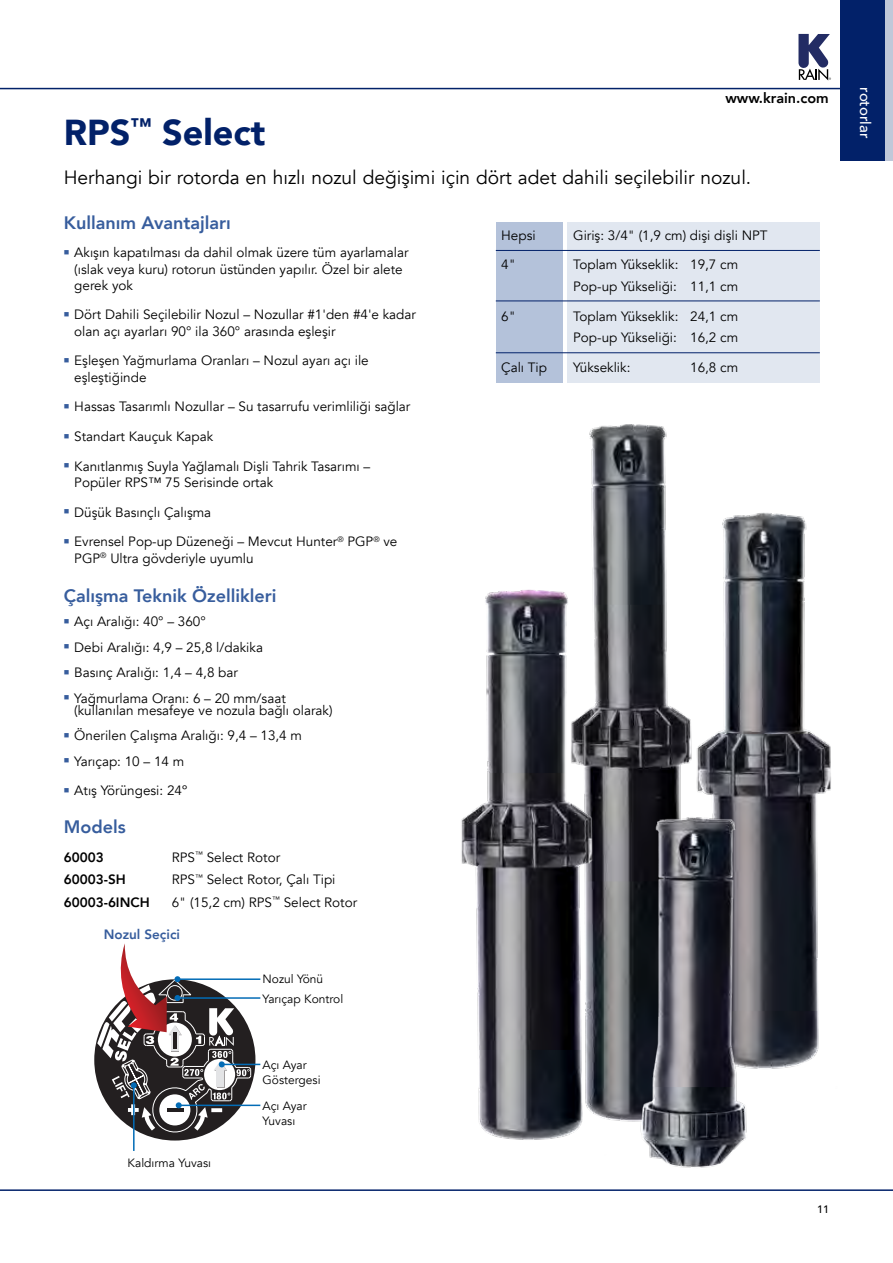
<style>
.page{position:relative;width:893px;height:1263px;background:#fff}
.page>*{position:absolute;margin:0;border:0;box-sizing:border-box;transform-origin:0 0}
.t1{font:900 36px "Avenir";color:#022169}
.t2{font:19.2px "Avenir";color:#000}
.t3{font:800 18px "Avenir";color:#375d9d}
.t4{font:500 15px "Avenir";color:#fff}
.t5{font:800 14.4px "Avenir";color:#000}
.t6{font:13.5px/16.2px "Avenir";color:#000}
.t7{font:800 13.5px "Avenir";color:#000}
.t8{font:800 13.5px "Avenir";color:#375d9d}
.t9{font:12px/15px "Avenir";color:#000}
.t10{font:500 10.8px "Avenir";color:#000}
</style>
<div class="page">
<hr style="left:0;top:1189px;width:893px;height:2px;background:#022169">
<svg style="left:798px;top:34px;width:33px;height:47px"></svg>
<hr style="left:0;top:88px;width:868px;height:1px;background:#022169">
<div style="left:496px;top:222px;width:67px;height:161px;background:#b4c2da"></div>
<div style="left:567px;top:222px;width:253px;height:161px;background:#e1e7f0"></div>
<hr style="left:496px;top:250px;width:324px;height:1px;background:#022169">
<hr style="left:496px;top:301px;width:324px;height:1px;background:#022169">
<hr style="left:496px;top:352px;width:324px;height:1px;background:#022169">
<hr style="left:177px;top:997px;width:83px;height:2px;background:#036cb6">
<hr style="left:222px;top:1064px;width:38px;height:1px;background:#036cb6">
<hr style="left:179px;top:1104px;width:81px;height:2px;background:#036cb6">
<hr style="left:177px;top:978px;width:83px;height:2px;background:#036cb6">
<hr style="left:133px;top:1085px;width:2px;height:66px;background:#036cb6">
<svg style="left:97px;top:943px;width:154px;height:192px"></svg>
<img style="left:723px;top:512px;width:108px;height:557px">
<img style="left:543px;top:352px;width:180px;height:770px">
<img style="left:461px;top:497px;width:148px;height:643px">
<img style="left:633px;top:812px;width:121px;height:356px">
<div style="left:840px;top:0;width:45px;height:161px;background:#022169"></div>
<div style="left:885px;top:0;width:8px;height:161px;background:#c0c8d9"></div>
<h1 class="t1" style="left:64px;top:101px;width:203px">RPS<sup>™</sup> Select</h1>
<p class="t5" style="left:725px;top:87px;width:105px">www.krain.com</p>
<h2 class="t2" style="left:64px;top:165px;width:689px">Herhangi bir rotorda en hızlı nozul değişimi için dört adet dahili seçilebilir nozul.</h2>
<h3 class="t3" style="left:64px;top:209px;width:169px">Kullanım Avantajları</h3>
<p class="t6" style="left:74px;top:245px;width:336px;text-indent:-10px"><sup>■</sup> Akışın kapatılması da dahil olmak üzere tüm ayarlamalar (ıslak veya kuru) rotorun üstünden yapılır. Özel bir alete gerek yok</p>
<p class="t6" style="left:74px;top:307px;width:343px;text-indent:-10px"><sup>■</sup> Dört Dahili Seçilebilir Nozul – Nozullar #1'den #4'e kadar olan açı ayarları 90° ila 360° arasında eşleşir</p>
<p class="t6" style="left:74px;top:353px;width:296px;text-indent:-10px"><sup>■</sup> Eşleşen Yağmurlama Oranları – Nozul ayarı açı ile eşleştiğinde</p>
<p class="t6" style="left:64px;top:399px;width:348px"><sup>■</sup> Hassas Tasarımlı Nozullar – Su tasarrufu verimliliği sağlar</p>
<p class="t6" style="left:64px;top:428px;width:151px"><sup>■</sup> Standart Kauçuk Kapak</p>
<p class="t6" style="left:74px;top:458px;width:297px;text-indent:-10px"><sup>■</sup> Kanıtlanmış Suyla Yağlamalı Dişli Tahrik Tasarımı –<br>Popüler RPS™ 75 Serisinde ortak</p>
<p class="t6" style="left:64px;top:504px;width:149px"><sup>■</sup> Düşük Basınçlı Çalışma</p>
<p class="t6" style="left:74px;top:534px;width:325px;text-indent:-10px"><sup>■</sup> Evrensel Pop-up Düzeneği – Mevcut Hunter<sup>®</sup> PGP<sup>®</sup> ve<br>PGP<sup>®</sup> Ultra gövderiyle uyumlu</p>
<h3 class="t3" style="left:64px;top:582px;width:214px">Çalışma Teknik Özellikleri</h3>
<p class="t6" style="left:64px;top:614px;width:144px"><sup>■</sup> Açı Aralığı: 40° – 360°</p>
<p class="t6" style="left:64px;top:639px;width:201px"><sup>■</sup> Debi Aralığı: 4,9 – 25,8 l/dakika</p>
<p class="t6" style="left:64px;top:665px;width:176px"><sup>■</sup> Basınç Aralığı: 1,4 – 4,8 bar</p>
<p class="t6" style="left:74px;top:692px;width:260px;line-height:12px;text-indent:-10px"><sup>■</sup> Yağmurlama Oranı: 6 – 20 mm/saat (kullanılan mesafeye ve nozula bağlı olarak)</p>
<p class="t6" style="left:64px;top:728px;width:240px"><sup>■</sup> Önerilen Çalışma Aralığı: 9,4 – 13,4 m</p>
<p class="t6" style="left:64px;top:753px;width:122px"><sup>■</sup> Yarıçap: 10 – 14 m</p>
<p class="t6" style="left:64px;top:783px;width:125px"><sup>■</sup> Atış Yörüngesi: 24º</p>
<h3 class="t3" style="left:64px;top:813px;width:63px">Models</h3>
<p class="t7" style="left:64px;top:846px;width:41px">60003</p>
<p class="t6" style="left:172px;top:849px;width:110px">RPS<sup>™</sup> Select Rotor</p>
<p class="t7" style="left:64px;top:869px;width:63px">60003-SH</p>
<p class="t6" style="left:172px;top:872px;width:165px">RPS<sup>™</sup> Select Rotor, Çalı Tipi</p>
<p class="t7" style="left:64px;top:891px;width:87px">60003-6INCH</p>
<p class="t6" style="left:172px;top:894px;width:187px">6" (15,2 cm) RPS<sup>™</sup> Select Rotor</p>
<p class="t8" style="left:104px;top:924px;width:78px">Nozul Seçici</p>
<p class="t9" style="left:128px;top:1155px;width:85px">Kaldırma Yuvası</p>
<p class="t9" style="left:263px;top:969px;width:82px;line-height:20px">Nozul Yönü<br>Yarıçap Kontrol</p>
<p class="t9" style="left:263px;top:1058px;width:59px">Açı Ayar<br>Göstergesi</p>
<p class="t9" style="left:263px;top:1098px;width:46px">Açı Ayar<br>Yuvası</p>
<p class="t6" style="left:501px;top:227px;width:36px">Hepsi</p>
<p class="t6" style="left:573px;top:227px;width:196px">Giriş: 3/4" (1,9 cm) dişi dişli NPT</p>
<p class="t6" style="left:501px;top:257px;width:16px">4"</p>
<p class="t6" style="left:573px;top:254px;width:167px;line-height:21.6px">Toplam Yükseklik: 19,7 cm<br>Pop-up Yükseliği: 11,1 cm</p>
<p class="t6" style="left:501px;top:308px;width:16px">6"</p>
<p class="t6" style="left:573px;top:306px;width:167px;line-height:21.6px">Toplam Yükseklik: 24,1 cm<br>Pop-up Yükseliği: 16,2 cm</p>
<p class="t6" style="left:501px;top:360px;width:47px">Çalı Tip</p>
<p class="t6" style="left:573px;top:360px;width:59px">Yükseklik:</p>
<p class="t6" style="left:690px;top:360px;width:50px">16,8 cm</p>
<p class="t10" style="left:817px;top:1199px;width:14px">11</p>
<p class="t4" style="left:878px;top:87px;width:53px;rotate:90deg">rotorlar</p>
</div>
